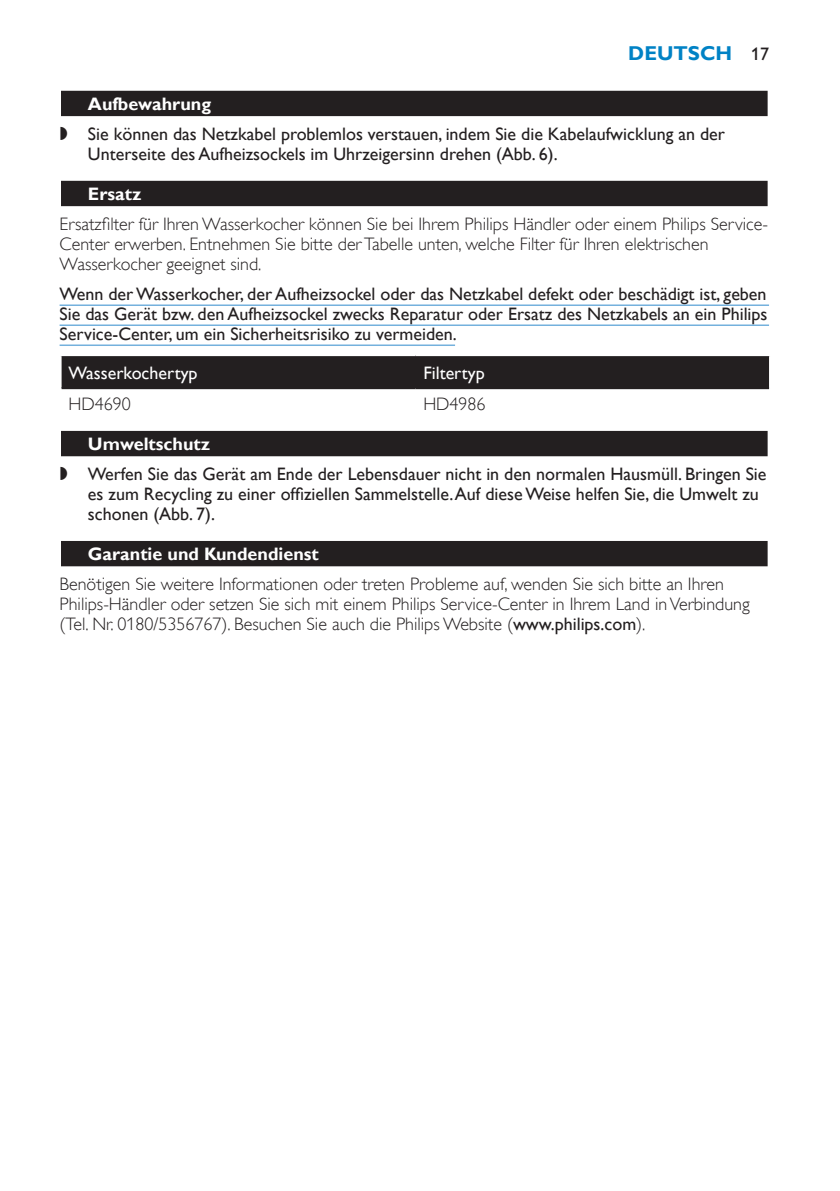
<style>
.page{position:relative;width:840px;height:1191px;background:#fff}
.page>*{position:absolute;margin:0;border:0;box-sizing:border-box;transform-origin:0 0}
.t1{font:700 20px "Gill Sans Alt One WGL";color:#0082c5}
.t2{font:18px/20px "Gill Sans Alt One WGL";color:#231f20}
.t3{font:18px/20px "Gill Sans Alt One WGL Light";color:#231f20}
.t4{font:700 18px "Gill Sans Alt One WGL";color:#fff}
.t5{font:18px "Gill Sans Alt One WGL";color:#fff}
.t6{font:18px "Philips Ll Font Plain";color:#231f20}
.s1{font-weight:400;font-size:18px;color:#231f20}
.s2{font-family:"Gill Sans Alt One WGL"}
</style>
<div class="page">
<div style="left:60px;top:90px;width:708px;height:28px;background:#e4e3e3"></div>
<div style="left:61px;top:91px;width:706px;height:25px;background:#231f20"></div>
<div style="left:60px;top:180px;width:708px;height:28px;background:#dbdadb"></div>
<div style="left:61px;top:181px;width:706px;height:25px;background:#231f20"></div>
<hr style="left:60px;top:304px;width:708px;height:2px;background:#74b1dd">
<hr style="left:60px;top:324px;width:708px;height:2px;background:#74b1dd">
<hr style="left:60px;top:344px;width:395px;height:2px;background:#74b1dd">
<div style="left:60px;top:430px;width:708px;height:28px;background:#c3c2c2"></div>
<div style="left:61px;top:431px;width:706px;height:25px;background:#231f20"></div>
<div style="left:60px;top:540px;width:708px;height:28px;background:#b9b7b8"></div>
<div style="left:61px;top:541px;width:706px;height:25px;background:#231f20"></div>
<div style="left:62px;top:356px;width:706px;height:31px;background:#231f20"></div>
<hr style="left:62px;top:387px;width:353px;height:2px;background:#231f20">
<hr style="left:415px;top:387px;width:353px;height:2px;background:#231f20">
<p class="t1" style="left:628px;top:40px;width:141px">Deutsch <span class="s1">17</span></p>
<p class="t4" style="left:88px;top:92px;width:125px">Aufbewahrung</p>
<p class="t2" style="left:88px;top:124px;width:638px">Sie können das Netzkabel problemlos verstauen, indem Sie die Kabelaufwicklung an der<br>Unterseite des Aufheizsockels im Uhrzeigersinn drehen (Abb. 6).</p>
<p class="t4" style="left:88px;top:182px;width:55px">Ersatz</p>
<p class="t3" style="left:60px;top:214px;width:709px">Ersatzfilter für Ihren Wasserkocher können Sie bei Ihrem Philips Händler oder einem Philips Service-<br>Center erwerben. Entnehmen Sie bitte der Tabelle unten, welche Filter für Ihren elektrischen<br>Wasserkocher geeignet sind.</p>
<p class="t2" style="left:60px;top:284px;width:709px;text-align:justify">Wenn der Wasserkocher, der Aufheizsockel oder das Netzkabel defekt oder beschädigt ist, geben Sie das Gerät bzw. den Aufheizsockel zwecks Reparatur oder Ersatz des Netzkabels an ein Philips Service-Center, um ein Sicherheitsrisiko zu vermeiden.</p>
<p class="t5" style="left:69px;top:361px;width:130px">Wasserkochertyp</p>
<p class="t5" style="left:423px;top:361px;width:63px">Filtertyp</p>
<p class="t3" style="left:69px;top:394px;width:64px">HD4690</p>
<p class="t3" style="left:423px;top:394px;width:64px">HD4986</p>
<p class="t4" style="left:88px;top:432px;width:124px">Umweltschutz</p>
<p class="t2" style="left:88px;top:464px;width:679px">Werfen Sie das Gerät am Ende der Lebensdauer nicht in den normalen Hausmüll. Bringen Sie es zum Recycling zu einer offiziellen Sammelstelle. Auf diese Weise helfen Sie, die Umwelt zu schonen (Abb.7).</p>
<p class="t4" style="left:88px;top:542px;width:232px">Garantie und Kundendienst</p>
<p class="t3" style="left:60px;top:574px;width:691px">Benötigen Sie weitere Informationen oder treten Probleme auf, wenden Sie sich bitte an Ihren<br>Philips-Händler oder setzen Sie sich mit einem Philips Service-Center in Ihrem Land in Verbindung (Tel. Nr. 0180/5356767). Besuchen Sie auch die Philips Website (<span class="s2">www.philips.com</span>).</p>
<p class="t6" style="left:60px;top:123px;width:10px">,</p>
<p class="t6" style="left:60px;top:463px;width:10px">,</p>
</div>
